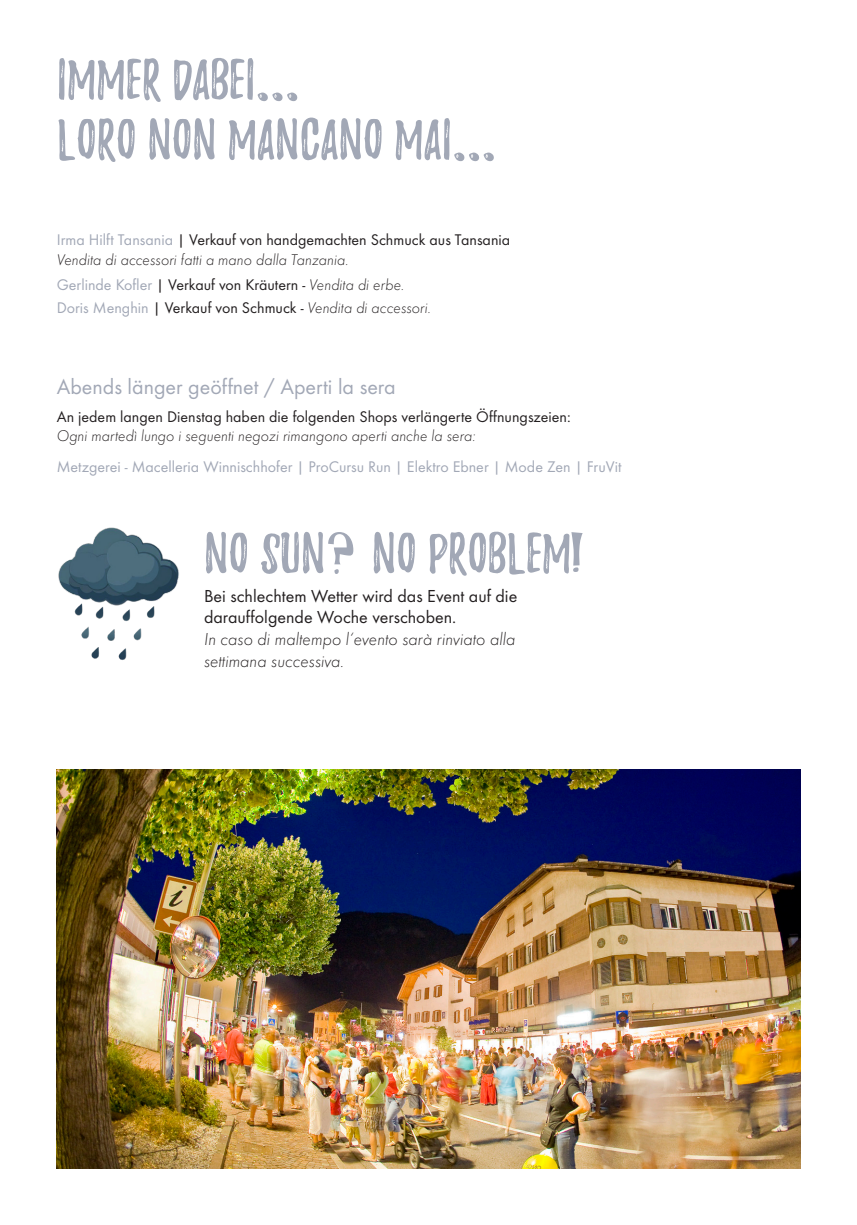
<style>
.page{position:relative;width:857px;height:1225px;background:#fff}
.page>*{position:absolute;margin:0;border:0;box-sizing:border-box;transform-origin:0 0}
.t1{font:50px "Playlist Caps";color:#a2a8b6}
.t2{font:22px "Futura TOT";color:#a2a8b6}
.t3{font:18px "Futura TOT";color:#231f20}
.t4{font:18px "Futura TOT Ligh Obli";color:#231f20}
.t5{font:16px "Futura TOT";color:#231f20}
.t6{font:16px "Futura TOT Ligh Obli";color:#231f20}
.t7{font:16px "Futura TOT";color:#a2a8b6}
.s1{color:#a2a8b6}
.s2{font-family:"Futura TOT Ligh Obli"}
.s3{font-family:"ARCHRISTY"}
</style>
<div class="page">
<img style="left:57px;top:769px;width:742px;height:399px">
<img style="left:58px;top:527px;width:121px;height:133px">
<p class="t1" style="left:57px;top:57px;width:244px">IMMER DABEI...</p>
<p class="t1" style="left:57px;top:117px;width:440px">LORO NON MANCANO MAI...</p>
<p class="t5" style="left:57px;top:231px;width:455px"><span class="s1">Irma Hilft Tansania</span> | Verkauf von handgemachten Schmuck aus Tansania</p>
<p class="t6" style="left:57px;top:250px;width:293px">Vendita di accessori fatti a mano dalla Tanzania.</p>
<p class="t5" style="left:57px;top:275px;width:349px"><span class="s1">Gerlinde Kofler</span> | Verkauf von Kräutern - <span class="s2">Vendita di erbe.</span></p>
<p class="t5" style="left:57px;top:298px;width:375px"><span class="s1">Doris Menghin</span> | Verkauf von Schmuck - <span class="s2">Vendita di accessori.</span></p>
<p class="t2" style="left:57px;top:373px;width:340px">Abends länger geöffnet / Aperti la sera</p>
<p class="t5" style="left:57px;top:407px;width:515px">An jedem langen Dienstag haben die folgenden Shops verlängerte Öffnungszeien:</p>
<p class="t6" style="left:57px;top:426px;width:420px">Ogni martedì lungo i seguenti negozi rimangono aperti anche la sera:</p>
<p class="t7" style="left:57px;top:456px;width:566px">Metzgerei - Macelleria Winnischhofer | ProCursu Run | Elektro Ebner | Mode Zen | FruVit</p>
<p class="t1" style="left:204px;top:530px;width:383px">NO SUN<span class="s3">?</span> NO PROBLEM<span class="s3">!</span></p>
<p class="t3" style="left:204px;top:585px;width:315px">Bei schlechtem Wetter wird das Event auf die</p>
<p class="t3" style="left:204px;top:606px;width:254px">darauffolgende Woche verschoben.</p>
<p class="t4" style="left:204px;top:628px;width:313px">In caso di maltempo l‘evento sarà rinviato alla</p>
<p class="t4" style="left:204px;top:650px;width:142px">settimana successiva.</p>
</div>
